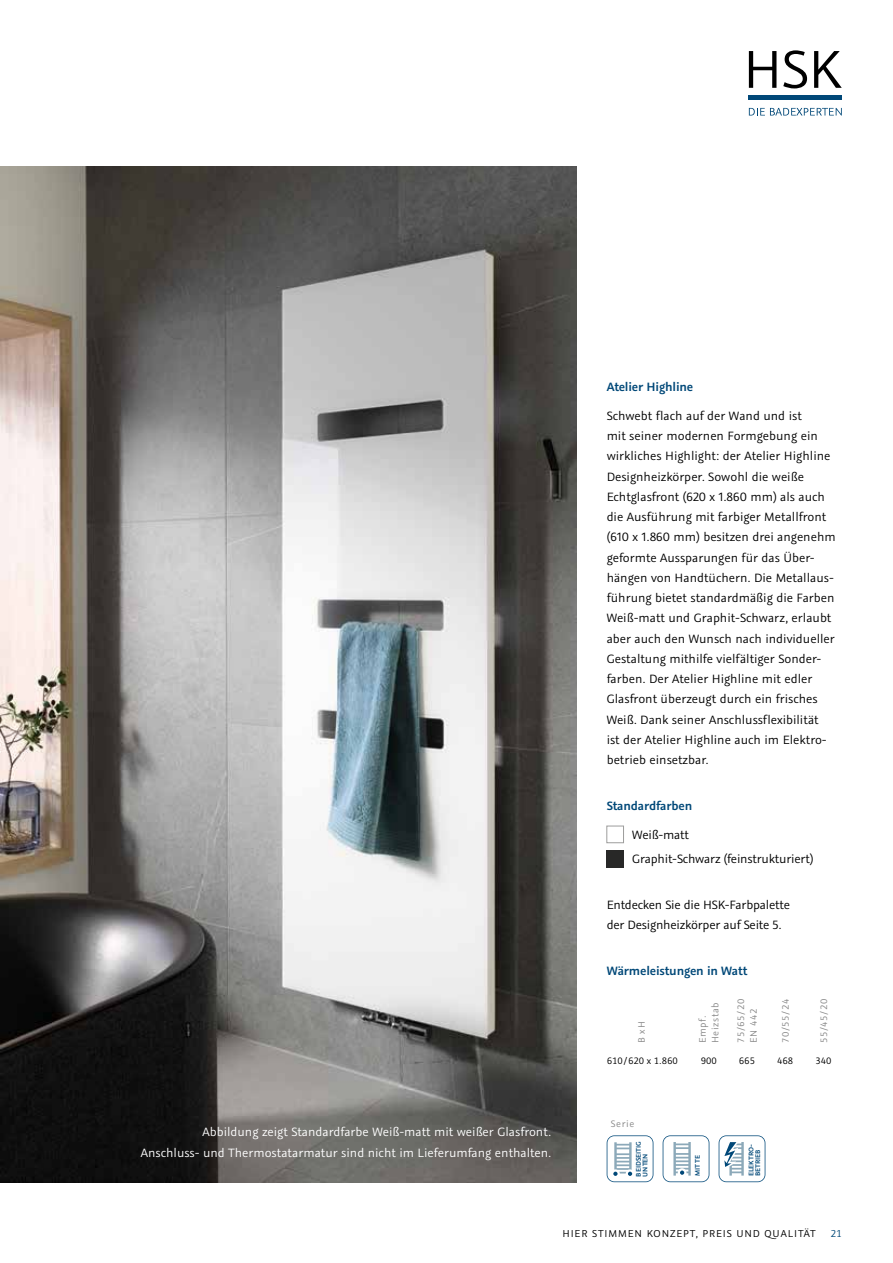
<style>
.page{position:relative;width:893px;height:1263px;background:#fff}
.page>*{position:absolute;margin:0;border:0;box-sizing:border-box;transform-origin:0 0}
.t1{font:13.5px/20.2px "Graublau Sans";color:#000}
.t2{font:13.5px/20.2px "Graublau Sans";color:#fff;text-align:right}
.t3{font:600 13.5px "Graublau Sans";letter-spacing:-.015em;color:#004878}
.t4{font:11.25px "Graublau Sans";letter-spacing:.08em;color:#000}
.t5{font:11.25px "Graublau Sans";color:#004878}
.t6{font:10.5px/12.6px "Graublau Sans";letter-spacing:.06em;color:#878787}
.t7{font:10.5px "Graublau Sans";color:#000}
.t8{font:600 7.5px/6.8px "Graublau Sans";color:#004878}
</style>
<div class="page">
<svg style="left:749px;top:51px;width:27px;height:37px"></svg>
<svg style="left:783px;top:50px;width:24px;height:38px"></svg>
<svg style="left:814px;top:51px;width:28px;height:37px"></svg>
<div style="left:748px;top:95px;width:94px;height:5px;background:#004878"></div>
<svg style="left:749px;top:108px;width:93px;height:8px"></svg>
<div style="left:607px;top:826px;width:17px;height:17px;background:#fff;border:1px solid #9d9d9c"></div>
<div style="left:607px;top:850px;width:17px;height:17px;background:#282827"></div>
<svg style="left:719px;top:1135px;width:46px;height:47px"></svg>
<svg style="left:607px;top:1135px;width:46px;height:47px"></svg>
<svg style="left:663px;top:1135px;width:46px;height:47px"></svg>
<img style="left:0;top:167px;width:577px;height:1015px">
<p class="t3" style="left:607px;top:378px;width:88px">Atelier Highline</p>
<p class="t1" style="left:607px;top:405px;width:231px">Schwebt flach auf der Wand und ist<br>mit seiner modernen Formgebung ein wirkliches Highlight: der Atelier Highline Designheizkörper. Sowohl die weiße Echtglasfront (620 x 1.860 mm) als auch die Ausführung mit farbiger Metallfront (610 x 1.860 mm) besitzen drei angenehm geformte Aussparungen für das Über&shy;hängen von Handtüchern. Die Metallaus&shy;führung bietet standardmäßig die Farben Weiß-matt und Graphit-Schwarz, erlaubt aber auch den Wunsch nach individueller Gestaltung mithilfe vielfältiger Sonder&shy;farben. Der Atelier Highline mit edler Glasfront überzeugt durch ein frisches Weiß. Dank seiner Anschlussflexibilität<br>ist der Atelier Highline auch im Elektro&shy;betrieb einsetzbar.</p>
<p class="t3" style="left:607px;top:797px;width:87px">Standardfarben</p>
<p class="t1" style="left:632px;top:822px;width:183px;line-height:24.5px">Weiß-matt<br>Graphit-Schwarz (feinstrukturiert)</p>
<p class="t1" style="left:607px;top:894px;width:185px">Entdecken Sie die HSK-Farbpalette der Designheizkörper auf Seite 5.</p>
<p class="t3" style="left:607px;top:962px;width:142px">Wärmeleistungen in Watt</p>
<p class="t6" style="left:635px;top:1043px;width:24px;rotate:-90deg">B x H</p>
<p class="t6" style="left:696px;top:1043px;width:43px;rotate:-90deg">Empf.<br>Heizstab</p>
<p class="t6" style="left:735px;top:1043px;width:46px;rotate:-90deg">75/65/20<br>EN 442</p>
<p class="t6" style="left:779px;top:1043px;width:46px;rotate:-90deg">70/55/24</p>
<p class="t6" style="left:817px;top:1043px;width:46px;rotate:-90deg">55/45/20</p>
<p class="t7" style="left:607px;top:1054px;width:73px">610/620 x 1.860</p>
<p class="t7" style="left:701px;top:1054px;width:18px">900</p>
<p class="t7" style="left:739px;top:1054px;width:18px">665</p>
<p class="t7" style="left:777px;top:1054px;width:18px">468</p>
<p class="t7" style="left:815px;top:1054px;width:18px">340</p>
<p class="t2" style="left:141px;top:1122px;width:412px">Abbildung zeigt Standardfarbe Weiß-matt mit weißer Glasfront.<br>Anschluss- und Thermostatarmatur sind nicht im Lieferumfang enthalten.</p>
<p class="t6" style="left:611px;top:1117px;width:25px">Serie</p>
<p class="t8" style="left:635px;top:1176px;width:37px;rotate:-90deg">BEIDSEITIG<br>UNTEN</p>
<p class="t8" style="left:748px;top:1176px;width:34px;rotate:-90deg">ELEKTRO-<br>BETRIEB</p>
<p class="t8" style="left:694px;top:1176px;width:22px;rotate:-90deg">MITTE</p>
<p class="t4" style="left:562px;top:1227px;width:255px">HIER STIMMEN KONZEPT, PREIS UND QUALITÄT</p>
<p class="t5" style="left:830px;top:1227px;width:13px">21</p>
</div>
